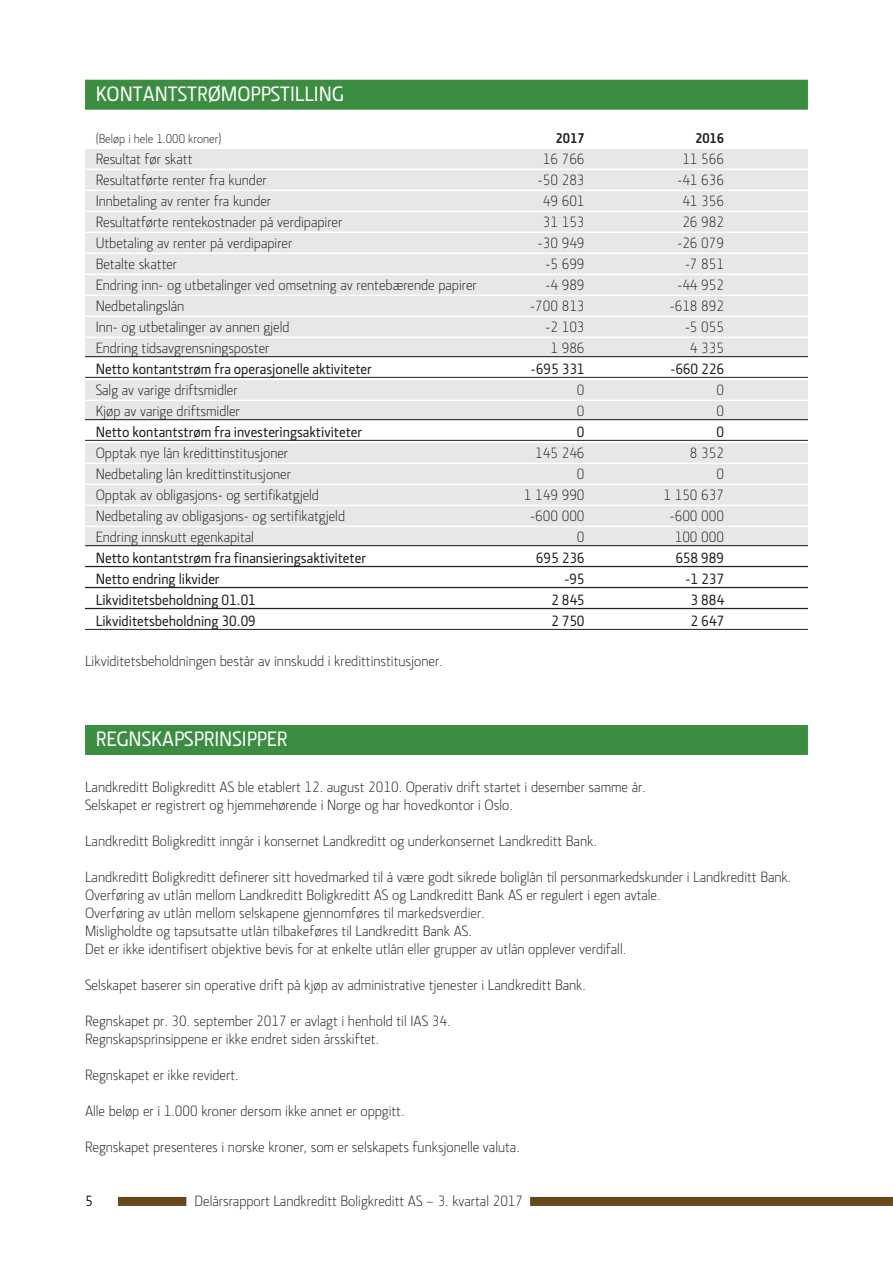
<style>
.page{position:relative;width:893px;height:1263px;background:#fff}
.page>*{position:absolute;margin:0;border:0;box-sizing:border-box;transform-origin:0 0}
.t1{font:500 21px "Section LK";color:#fff}
.t2{font:300 15px/18px "Section LK";color:#231f20}
.t3{font:500 15px "Section LK";color:#231f20}
.t4{font:700 14.25px "Section LK";color:#231f20}
.t5{font:300 12.75px "Section LK";color:#231f20}
</style>
<div class="page">
<div style="left:118px;top:1197px;width:68px;height:9px;background:#69471a"></div>
<div style="left:530px;top:1197px;width:363px;height:9px;background:#69471a"></div>
<div style="left:85px;top:80px;width:723px;height:30px;background:#3b8d41"></div>
<div style="left:85px;top:149px;width:723px;height:20px;background:#e6e7e9"></div>
<div style="left:85px;top:170px;width:723px;height:20px;background:#e6e7e9"></div>
<div style="left:85px;top:191px;width:723px;height:20px;background:#e6e7e9"></div>
<div style="left:85px;top:212px;width:723px;height:20px;background:#e6e7e9"></div>
<div style="left:85px;top:233px;width:723px;height:20px;background:#e6e7e9"></div>
<div style="left:85px;top:254px;width:723px;height:20px;background:#e6e7e9"></div>
<div style="left:85px;top:275px;width:723px;height:20px;background:#e6e7e9"></div>
<div style="left:85px;top:296px;width:723px;height:20px;background:#e6e7e9"></div>
<div style="left:85px;top:317px;width:723px;height:20px;background:#e6e7e9"></div>
<div style="left:85px;top:338px;width:723px;height:20px;background:#e6e7e9"></div>
<hr style="left:85px;top:356px;width:723px;height:1px;background:#231f20">
<hr style="left:85px;top:377px;width:723px;height:1px;background:#231f20">
<div style="left:85px;top:380px;width:723px;height:20px;background:#e6e7e9"></div>
<div style="left:85px;top:401px;width:723px;height:20px;background:#e6e7e9"></div>
<hr style="left:85px;top:419px;width:723px;height:1px;background:#231f20">
<hr style="left:85px;top:440px;width:723px;height:1px;background:#231f20">
<div style="left:85px;top:443px;width:723px;height:20px;background:#e6e7e9"></div>
<div style="left:85px;top:464px;width:723px;height:20px;background:#e6e7e9"></div>
<div style="left:85px;top:485px;width:723px;height:20px;background:#e6e7e9"></div>
<div style="left:85px;top:506px;width:723px;height:20px;background:#e6e7e9"></div>
<div style="left:85px;top:527px;width:723px;height:20px;background:#e6e7e9"></div>
<hr style="left:85px;top:545px;width:723px;height:1px;background:#231f20">
<hr style="left:85px;top:566px;width:723px;height:1px;background:#231f20">
<hr style="left:85px;top:587px;width:723px;height:1px;background:#231f20">
<hr style="left:85px;top:608px;width:723px;height:1px;background:#231f20">
<hr style="left:85px;top:629px;width:723px;height:1px;background:#231f20">
<div style="left:85px;top:725px;width:723px;height:30px;background:#3b8d41"></div>
<h1 class="t1" style="left:96px;top:82px;width:250px">KONTANTSTRØMOPPSTILLING</h1>
<p class="t5" style="left:96px;top:131px;width:127px">(Beløp i hele 1.000 kroner)</p>
<p class="t4" style="left:556px;top:130px;width:30px">2017</p>
<p class="t4" style="left:695px;top:130px;width:30px">2016</p>
<p class="t2" style="left:96px;top:150px;width:98px">Resultat før skatt</p>
<p class="t2" style="left:543px;top:150px;width:43px">16 766</p>
<p class="t2" style="left:682px;top:150px;width:43px">11 566</p>
<p class="t2" style="left:96px;top:171px;width:173px">Resultatførte renter fra kunder</p>
<p class="t2" style="left:538px;top:171px;width:48px">-50 283</p>
<p class="t2" style="left:677px;top:171px;width:48px">-41 636</p>
<p class="t2" style="left:96px;top:192px;width:177px">Innbetaling av renter fra kunder</p>
<p class="t2" style="left:543px;top:192px;width:43px">49 601</p>
<p class="t2" style="left:682px;top:192px;width:43px">41 356</p>
<p class="t2" style="left:96px;top:213px;width:248px">Resultatførte rentekostnader på verdipapirer</p>
<p class="t2" style="left:543px;top:213px;width:43px">31 153</p>
<p class="t2" style="left:682px;top:213px;width:43px">26 982</p>
<p class="t2" style="left:96px;top:234px;width:198px">Utbetaling av renter på verdipapirer</p>
<p class="t2" style="left:538px;top:234px;width:48px">-30 949</p>
<p class="t2" style="left:677px;top:234px;width:48px">-26 079</p>
<p class="t2" style="left:96px;top:255px;width:83px">Betalte skatter</p>
<p class="t2" style="left:545px;top:255px;width:41px">-5 699</p>
<p class="t2" style="left:685px;top:255px;width:41px">-7 851</p>
<p class="t2" style="left:96px;top:276px;width:383px">Endring inn- og utbetalinger ved omsetning av rentebærende papirer</p>
<p class="t2" style="left:545px;top:276px;width:41px">-4 989</p>
<p class="t2" style="left:677px;top:276px;width:48px">-44 952</p>
<p class="t2" style="left:96px;top:297px;width:90px">Nedbetalingslån</p>
<p class="t2" style="left:530px;top:297px;width:56px">-700 813</p>
<p class="t2" style="left:670px;top:297px;width:56px">-618 892</p>
<p class="t2" style="left:96px;top:318px;width:195px">Inn- og utbetalinger av annen gjeld</p>
<p class="t2" style="left:545px;top:318px;width:41px">-2 103</p>
<p class="t2" style="left:685px;top:318px;width:41px">-5 055</p>
<p class="t2" style="left:96px;top:339px;width:175px">Endring tidsavgrensningsposter</p>
<p class="t2" style="left:550px;top:339px;width:36px">1 986</p>
<p class="t2" style="left:690px;top:339px;width:36px">4 335</p>
<p class="t3" style="left:96px;top:360px;width:278px">Netto kontantstrøm fra operasjonelle aktiviteter</p>
<p class="t3" style="left:531px;top:360px;width:55px">-695 331</p>
<p class="t3" style="left:670px;top:360px;width:55px">-660 226</p>
<p class="t2" style="left:96px;top:381px;width:143px">Salg av varige driftsmidler</p>
<p class="t2" style="left:577px;top:381px;width:9px">0</p>
<p class="t2" style="left:716px;top:381px;width:9px">0</p>
<p class="t2" style="left:96px;top:402px;width:146px">Kjøp av varige driftsmidler</p>
<p class="t2" style="left:577px;top:402px;width:9px">0</p>
<p class="t2" style="left:716px;top:402px;width:9px">0</p>
<p class="t3" style="left:96px;top:423px;width:268px">Netto kontantstrøm fra investeringsaktiviteter</p>
<p class="t3" style="left:577px;top:423px;width:9px">0</p>
<p class="t3" style="left:716px;top:423px;width:9px">0</p>
<p class="t2" style="left:96px;top:444px;width:194px">Opptak nye lån kredittinstitusjoner</p>
<p class="t2" style="left:535px;top:444px;width:51px">145 246</p>
<p class="t2" style="left:690px;top:444px;width:36px">8 352</p>
<p class="t2" style="left:96px;top:465px;width:197px">Nedbetaling lån kredittinstitusjoner</p>
<p class="t2" style="left:577px;top:465px;width:9px">0</p>
<p class="t2" style="left:716px;top:465px;width:9px">0</p>
<p class="t2" style="left:96px;top:486px;width:225px">Opptak av obligasjons- og sertifikatgjeld</p>
<p class="t2" style="left:524px;top:486px;width:62px">1 149 990</p>
<p class="t2" style="left:663px;top:486px;width:62px">1 150 637</p>
<p class="t2" style="left:96px;top:507px;width:251px">Nedbetaling av obligasjons- og sertifikatgjeld</p>
<p class="t2" style="left:530px;top:507px;width:56px">-600 000</p>
<p class="t2" style="left:670px;top:507px;width:56px">-600 000</p>
<p class="t2" style="left:96px;top:528px;width:160px">Endring innskutt egenkapital</p>
<p class="t2" style="left:577px;top:528px;width:9px">0</p>
<p class="t2" style="left:675px;top:528px;width:51px">100 000</p>
<p class="t3" style="left:96px;top:549px;width:272px">Netto kontantstrøm fra finansieringsaktiviteter</p>
<p class="t3" style="left:536px;top:549px;width:50px">695 236</p>
<p class="t3" style="left:675px;top:549px;width:50px">658 989</p>
<p class="t3" style="left:96px;top:570px;width:125px">Netto endring likvider</p>
<p class="t3" style="left:564px;top:570px;width:22px">-95</p>
<p class="t3" style="left:686px;top:570px;width:40px">-1 237</p>
<p class="t3" style="left:96px;top:591px;width:162px">Likviditetsbeholdning 01.01</p>
<p class="t3" style="left:551px;top:591px;width:35px">2 845</p>
<p class="t3" style="left:691px;top:591px;width:35px">3 884</p>
<p class="t3" style="left:96px;top:612px;width:162px">Likviditetsbeholdning 30.09</p>
<p class="t3" style="left:551px;top:612px;width:35px">2 750</p>
<p class="t3" style="left:691px;top:612px;width:35px">2 647</p>
<p class="t2" style="left:85px;top:652px;width:359px">Likviditetsbeholdningen består av innskudd i kredittinstitusjoner.</p>
<h1 class="t1" style="left:96px;top:727px;width:193px">REGNSKAPSPRINSIPPER</h1>
<p class="t2" style="left:85px;top:778px;width:562px">Landkreditt Boligkreditt AS ble etablert 12. august 2010. Operativ drift startet i desember samme år.<br>Selskapet er registrert og hjemmehørende i Norge og har hovedkontor i Oslo.</p>
<p class="t2" style="left:85px;top:832px;width:513px">Landkreditt Boligkreditt inngår i konsernet Landkreditt og underkonsernet Landkreditt Bank.</p>
<p class="t2" style="left:85px;top:868px;width:708px">Landkreditt Boligkreditt definerer sitt hovedmarked til å være godt sikrede boliglån til personmarkedskunder i Landkreditt Bank.<br>Overføring av utlån mellom Landkreditt Boligkreditt AS og Landkreditt Bank AS er regulert i egen avtale.<br>Overføring av utlån mellom selskapene gjennomføres til markedsverdier.<br>Misligholdte og tapsutsatte utlån tilbakeføres til Landkreditt Bank AS.<br>Det er ikke identifisert objektive bevis for at enkelte utlån eller grupper av utlån opplever verdifall.</p>
<p class="t2" style="left:85px;top:976px;width:502px">Selskapet baserer sin operative drift på kjøp av administrative tjenester i Landkreditt Bank.</p>
<p class="t2" style="left:85px;top:1012px;width:367px">Regnskapet pr. 30. september 2017 er avlagt i henhold til IAS 34.<br>Regnskapsprinsippene er ikke endret siden årsskiftet.</p>
<p class="t2" style="left:85px;top:1066px;width:155px">Regnskapet er ikke revidert.</p>
<p class="t2" style="left:85px;top:1102px;width:321px">Alle beløp er i 1.000 kroner dersom ikke annet er oppgitt.</p>
<p class="t2" style="left:85px;top:1138px;width:436px">Regnskapet presenteres i norske kroner, som er selskapets funksjonelle valuta.</p>
<p class="t3" style="left:85px;top:1192px;width:9px">5</p>
<p class="t2" style="left:195px;top:1192px;width:330px">Delårsrapport Landkreditt Boligkreditt AS – 3. kvartal 2017</p>
</div>
